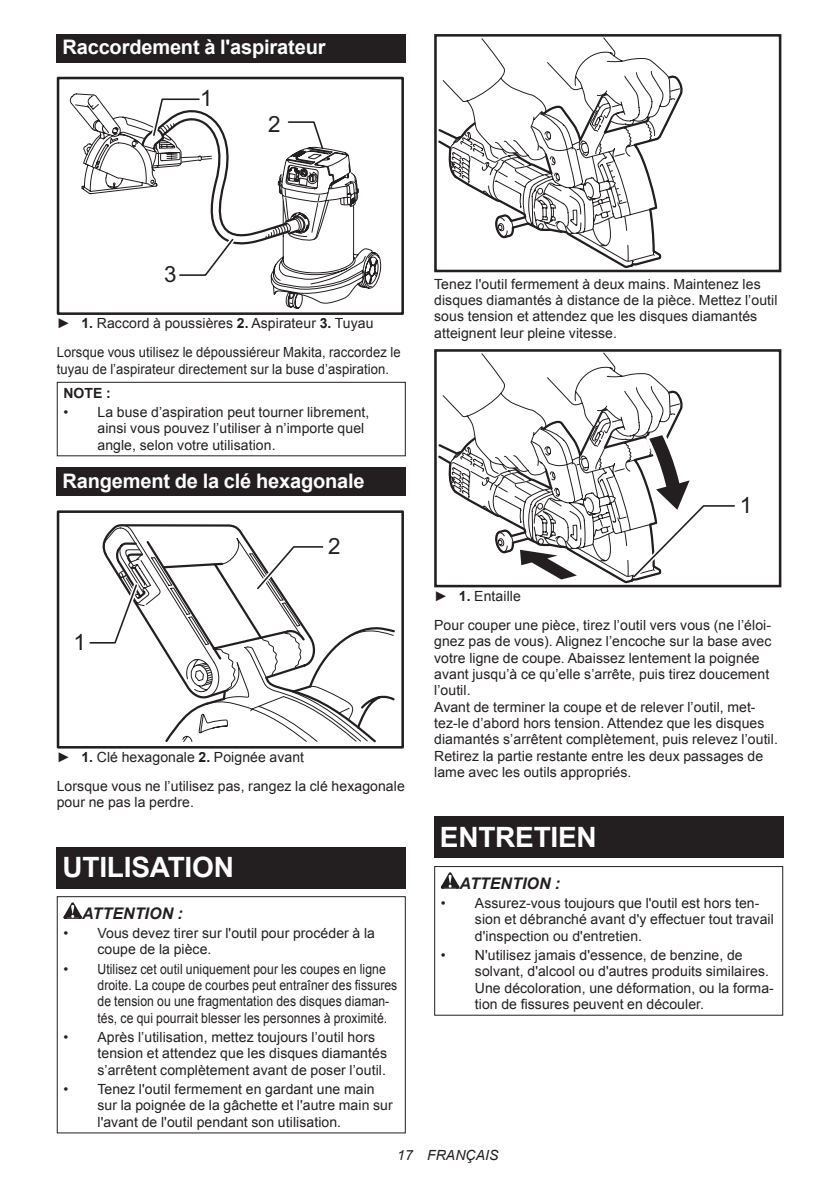
<style>
.page{position:relative;width:840px;height:1191px;background:#fff}
.page>*{position:absolute;margin:0;border:0;box-sizing:border-box;transform-origin:0 0}
.t1{font:700 28px "Arial";letter-spacing:-.01em;color:#fff}
.t2{font:22.4px "Arial";color:#231f20}
.t3{font:700 20px "Arial";letter-spacing:-.01em;color:#fff}
.t4{font:italic 700 16px "Arial";letter-spacing:.005em;color:#231f20}
.t5{font:14px/16.4px "Arial";letter-spacing:.005em;color:#231f20}
.t6{font:14px "Arial";letter-spacing:.005em;color:#231f20;scale:.93 1}
.t7{font:italic 14px "Arial";letter-spacing:.005em;color:#231f20}
.t8{font:700 14px "Arial";color:#231f20}
.s1{font-weight:700}
</style>
<div class="page">
<div style="left:57px;top:34px;width:348px;height:29px;background:#231f20"></div>
<div style="left:57px;top:77px;width:347px;height:238px;border:3px solid #231f20"></div>
<svg style="left:82px;top:93px;width:299px;height:222px"></svg>
<div style="left:57px;top:382px;width:348px;height:74px;border:1px solid #231f20"></div>
<div style="left:57px;top:467px;width:348px;height:29px;background:#231f20"></div>
<div style="left:57px;top:510px;width:347px;height:238px;border:3px solid #231f20"></div>
<svg style="left:89px;top:524px;width:306px;height:219px"></svg>
<div style="left:57px;top:847px;width:348px;height:41px;background:#231f20"></div>
<svg style="left:63px;top:902px;width:19px;height:16px"></svg>
<div style="left:57px;top:896px;width:348px;height:237px;border:1px solid #231f20"></div>
<svg style="left:441px;top:38px;width:242px;height:230px"></svg>
<div style="left:434px;top:34px;width:347px;height:238px;border:3px solid #231f20"></div>
<div style="left:434px;top:349px;width:347px;height:238px;border:3px solid #231f20"></div>
<svg style="left:441px;top:352px;width:297px;height:231px"></svg>
<div style="left:434px;top:817px;width:348px;height:41px;background:#231f20"></div>
<svg style="left:440px;top:872px;width:19px;height:16px"></svg>
<div style="left:434px;top:866px;width:348px;height:149px;border:1px solid #231f20"></div>
<h3 class="t3" style="left:62px;top:34px;width:264px">Raccordement à l'aspirateur</h3>
<h2 class="t2" style="left:200px;top:84px;width:14px">1</h2>
<h2 class="t2" style="left:268px;top:109px;width:14px">2</h2>
<h2 class="t2" style="left:164px;top:260px;width:14px">3</h2>
<p class="t5" style="left:57px;top:309px;width:345px;line-height:28.8px">► <span class="s1">1.</span> Raccord à poussières <span class="s1">2.</span> Aspirateur <span class="s1">3.</span> Tuyau<br>Lorsque vous utilisez le dépoussiéreur Makita, raccordez le</p>
<p class="t6" style="left:57px;top:360px;width:358px">tuyau de l’aspirateur directement sur la buse d’aspiration.</p>
<p class="t8" style="left:63px;top:383px;width:49px">NOTE :</p>
<p class="t5" style="left:97px;top:404px;width:273px;text-indent:-34px">• La buse d’aspiration peut tourner librement, ainsi vous pouvez l’utiliser à n’importe quel angle, selon votre utilisation.</p>
<h3 class="t3" style="left:62px;top:467px;width:304px">Rangement de la clé hexagonale</h3>
<h2 class="t2" style="left:74px;top:628px;width:14px">1</h2>
<h2 class="t2" style="left:328px;top:532px;width:14px">2</h2>
<p class="t5" style="left:57px;top:743px;width:349px;line-height:28.8px">► <span class="s1">1.</span> Clé hexagonale <span class="s1">2.</span> Poignée avant<br>Lorsque vous ne l’utilisez pas, rangez la clé hexagonale</p>
<p class="t5" style="left:57px;top:794px;width:139px">pour ne pas la perdre.</p>
<h1 class="t1" style="left:62px;top:848px;width:173px">UTILISATION</h1>
<p class="t4" style="left:82px;top:902px;width:102px">ATTENTION :</p>
<p class="t5" style="left:97px;top:925px;width:279px;text-indent:-34px">• Vous devez tirer sur l'outil pour procéder à la coupe de la pièce.</p>
<p class="t5" style="left:97px;top:960px;width:301px;text-indent:-34px">• Utilisez cet outil uniquement pour les coupes en ligne droite. La coupe de courbes peut entraîner des fissures de tension ou une fragmentation des disques diaman&shy;tés, ce qui pourrait blesser les personnes à proximité.</p>
<p class="t5" style="left:97px;top:1029px;width:291px;text-indent:-34px">• Après l’utilisation, mettez toujours l’outil hors tension et attendez que les disques diamantés s’arrêtent complètement avant de poser l’outil.</p>
<p class="t5" style="left:97px;top:1081px;width:296px;text-indent:-34px">• Tenez l'outil fermement en gardant une main sur la poignée de la gâchette et l'autre main sur l'avant de l'outil pendant son utilisation.</p>
<p class="t5" style="left:434px;top:276px;width:344px">Tenez l'outil fermement à deux mains. Maintenez les disques diamantés à distance de la pièce. Mettez l’outil sous tension et attendez que les disques diamantés atteignent leur pleine vitesse.</p>
<h2 class="t2" style="left:739px;top:490px;width:14px">1</h2>
<p class="t5" style="left:434px;top:582px;width:338px;line-height:28.8px">► <span class="s1">1.</span> Entaille<br>Pour couper une pièce, tirez l’outil vers vous (ne l’éloi-</p>
<p class="t5" style="left:434px;top:633px;width:345px">gnez pas de vous). Alignez l’encoche sur la base avec votre ligne de coupe. Abaissez lentement la poignée avant jusqu’à ce qu’elle s’arrête, puis tirez doucement l’outil.<br>Avant de terminer la coupe et de relever l’outil, met&shy;tez-le d’abord hors tension. Attendez que les disques diamantés s’arrêtent complètement, puis relevez l’outil.<br>Retirez la partie restante entre les deux passages de lame avec les outils appropriés.</p>
<h1 class="t1" style="left:439px;top:818px;width:158px">ENTRETIEN</h1>
<p class="t4" style="left:459px;top:872px;width:102px">ATTENTION :</p>
<p class="t5" style="left:474px;top:895px;width:300px;text-indent:-34px">• Assurez-vous toujours que l'outil est hors ten&shy;sion et débranché avant d'y effectuer tout travail d'inspection ou d'entretien.</p>
<p class="t5" style="left:474px;top:947px;width:300px;text-indent:-34px">• N'utilisez jamais d'essence, de benzine, de solvant, d'alcool ou d'autres produits similaires.<br>Une décoloration, une déformation, ou la forma&shy;tion de fissures peuvent en découler.</p>
<p class="t7" style="left:397px;top:1146px;width:103px">17 FRANÇAIS</p>
</div>
